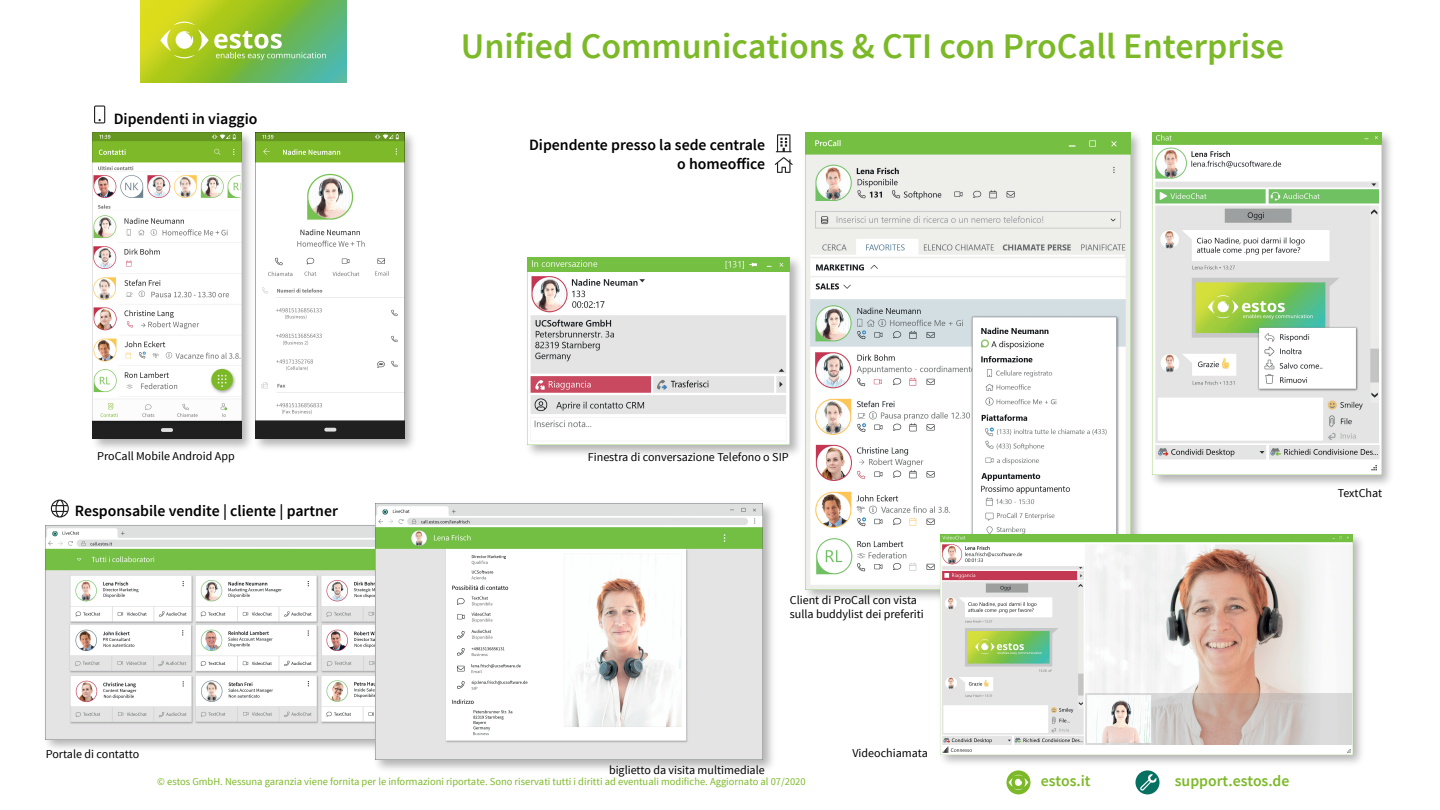
<style>
.page{position:relative;width:1440px;height:810px;background:#fff}
.page>*{position:absolute;margin:0;border:0;box-sizing:border-box;transform-origin:0 0}
.t1{font:600 36px "Source Sans Pro";color:#7cb928}
.t2{font:600 15.75px/18.9px "Source Sans Pro";color:#000;text-align:right}
.t3{font:600 15.75px "Source Sans Pro";color:#7cb928}
.t4{font:12px/14.4px "Source Sans Pro";color:#000}
.t5{font:10.5px "Source Sans Pro";color:#7cb928}
</style>
<div class="page">
<svg style="left:141px;top:1px;width:205px;height:81px"></svg>
<svg style="left:160px;top:22px;width:166px;height:38px"></svg>
<img style="left:805px;top:132px;width:335px;height:467px">
<img style="left:806px;top:132px;width:324px;height:457px">
<img style="left:527px;top:257px;width:263px;height:187px">
<img style="left:934px;top:529px;width:428px;height:242px">
<img style="left:940px;top:535px;width:412px;height:220px">
<img style="left:1153px;top:132px;width:238px;height:353px">
<img style="left:1152px;top:132px;width:229px;height:343px">
<img style="left:92px;top:132px;width:157px;height:317px">
<img style="left:93px;top:132px;width:149px;height:307px">
<img style="left:249px;top:132px;width:165px;height:317px">
<img style="left:255px;top:132px;width:149px;height:307px">
<img style="left:45px;top:525px;width:325px;height:224px">
<img style="left:46px;top:525px;width:324px;height:215px">
<img style="left:370px;top:503px;width:403px;height:267px">
<img style="left:376px;top:503px;width:387px;height:257px">
<svg style="left:1006px;top:770px;width:24px;height:24px"></svg>
<svg style="left:1009px;top:775px;width:19px;height:15px"></svg>
<svg style="left:1136px;top:770px;width:24px;height:24px"></svg>
<svg style="left:1140px;top:774px;width:16px;height:17px"></svg>
<svg style="left:94px;top:105px;width:11px;height:18px"></svg>
<svg style="left:775px;top:134px;width:18px;height:39px"></svg>
<svg style="left:51px;top:500px;width:18px;height:18px"></svg>
<h2 class="t2" style="left:114px;top:109px;width:145px">Dipendenti in viaggio</h2>
<h1 class="t1" style="left:461px;top:23px;width:825px">Unified Communications &amp; CTI con ProCall Enterprise</h1>
<h2 class="t2" style="left:529px;top:136px;width:238px">Dipendente presso la sede centrale o homeoffice</h2>
<p class="t4" style="left:97px;top:449px;width:139px">ProCall Mobile Android App</p>
<h2 class="t2" style="left:75px;top:501px;width:265px">Responsabile vendite | cliente | partner</h2>
<p class="t4" style="left:588px;top:450px;width:202px">Finestra di conversazione Telefono o SIP</p>
<p class="t4" style="left:790px;top:593px;width:135px">Client di ProCall con vista sulla buddylist dei preferiti</p>
<p class="t4" style="left:1338px;top:486px;width:46px">TextChat</p>
<p class="t4" style="left:46px;top:747px;width:95px">Portale di contatto</p>
<p class="t4" style="left:853px;top:746px;width:77px">Videochiamata</p>
<p class="t4" style="left:609px;top:763px;width:157px">biglietto da visita multimediale</p>
<p class="t5" style="left:157px;top:775px;width:650px">© estos GmbH. Nessuna garanzia viene fornita per le informazioni riportate. Sono riservati tutti i diritti ad eventuali modifiche. Aggiornato al 07/2020</p>
<h2 class="t3" style="left:1041px;top:771px;width:51px">estos.it</h2>
<h2 class="t3" style="left:1175px;top:771px;width:116px">support.estos.de</h2>
</div>
